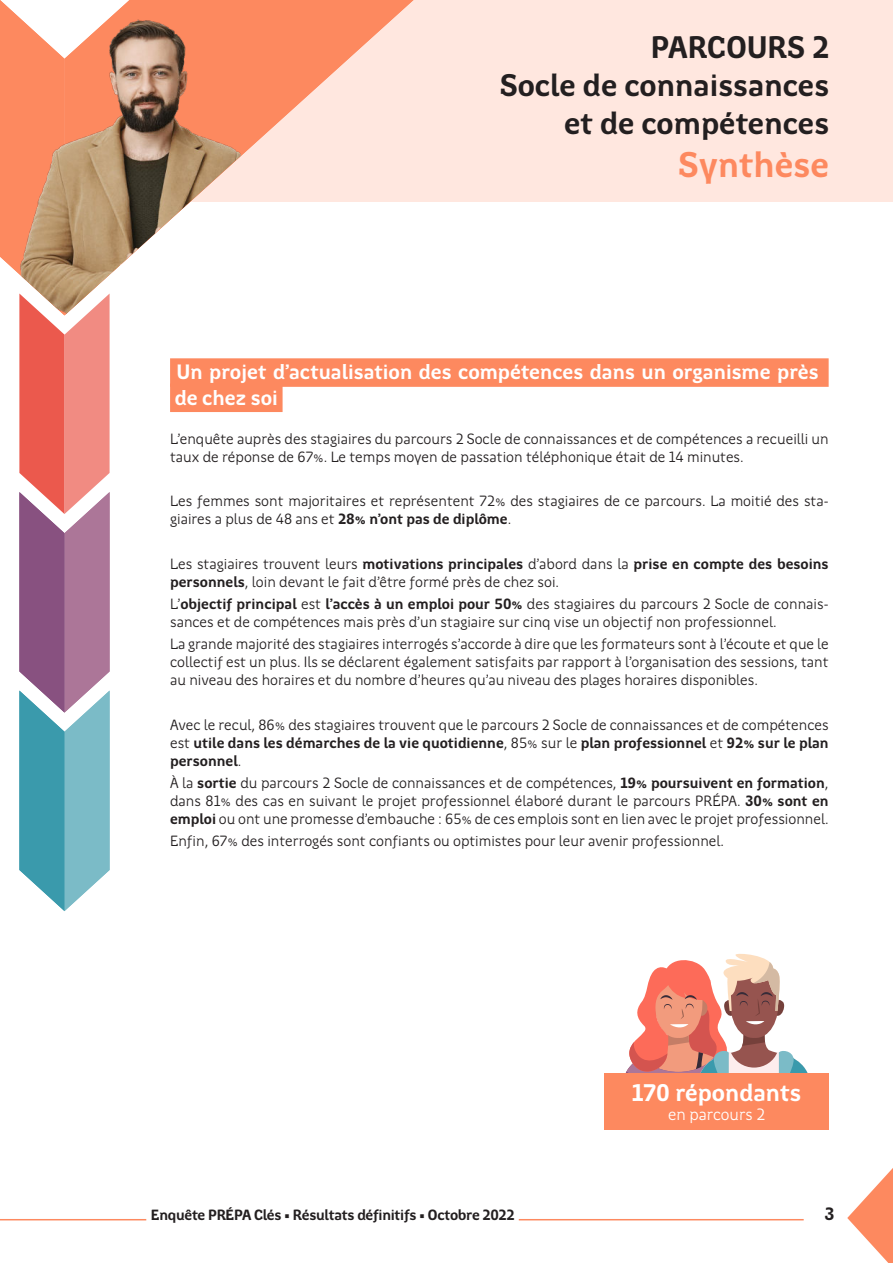
<style>
.page{position:relative;width:893px;height:1263px;background:#fff}
.page>*{position:absolute;margin:0;border:0;box-sizing:border-box;transform-origin:0 0}
.t1{font:700 36px "Region Bretagne New";color:#fd895f}
.t2{font:700 31.5px/37.8px "Region Bretagne New";color:#231f20;text-align:right}
.t3{font:700 24.3px "Region Bretagne New";color:#fff}
.t4{font:700 21px/25.2px "Region Bretagne New";color:#fff}
.t5{font:700 18px "Region Bretagne New";color:#231f20}
.t6{font:16.5px "Region Bretagne New";color:#fff}
.t7{font:15px/18px "Region Bretagne New";color:#231f20}
.t8{font:700 15px "Region Bretagne New";letter-spacing:-.02em;color:#231f20}
.s1{font-weight:700}
</style>
<div class="page">
<div style="left:139px;top:0;width:754px;height:201px;background:#ffe7df"></div>
<svg style="left:847px;top:1168px;width:46px;height:95px"></svg>
<hr style="left:519px;top:1219px;width:285px;height:1px;background:#fd895f">
<hr style="left:0;top:1219px;width:146px;height:1px;background:#fd895f">
<div style="left:170px;top:358px;width:659px;height:29px;background:#fd895f"></div>
<div style="left:170px;top:383px;width:113px;height:29px;background:#fd895f"></div>
<svg style="left:19px;top:315px;width:91px;height:596px"></svg>
<svg style="left:625px;top:954px;width:183px;height:119px"></svg>
<div style="left:604px;top:1073px;width:225px;height:57px;background:#fd895f"></div>
<img style="left:0;top:0;width:413px;height:315px">
<h2 class="t2" style="left:500px;top:29px;width:331px">PARCOURS 2<br>Socle de connaissances et de compétences</h2>
<h1 class="t1" style="left:678px;top:146px;width:152px">Synthèse</h1>
<h3 class="t4" style="left:175px;top:360px;width:645px">Un projet d’actualisation des compétences dans un organisme près de chez soi</h3>
<p class="t7" style="left:170px;top:430px;width:660px">L’enquête auprès des stagiaires du parcours 2 Socle de connaissances et de compétences a recueilli un taux de réponse de 67%. Le temps moyen de passation téléphonique était de 14 minutes.</p>
<p class="t7" style="left:170px;top:492px;width:660px">Les femmes sont majoritaires et représentent 72% des stagiaires de ce parcours. La moitié des sta&shy;giaires a plus de 48 ans et <span class="s1">28% n’ont pas de diplôme</span>.</p>
<p class="t7" style="left:170px;top:555px;width:660px">Les stagiaires trouvent leurs <span class="s1">motivations principales</span> d’abord dans la <span class="s1">prise en compte des besoins personnels</span>, loin devant le fait d’être formé près de chez soi.</p>
<p class="t7" style="left:170px;top:595px;width:660px">L’<span class="s1">objectif principal</span> est <span class="s1">l’accès à un emploi pour 50%</span> des stagiaires du parcours 2 Socle de connais&shy;sances et de compétences mais près d’un stagiaire sur cinq vise un objectif non professionnel.</p>
<p class="t7" style="left:170px;top:635px;width:660px;text-align:justify">La grande majorité des stagiaires interrogés s’accorde à dire que les formateurs sont à l’écoute et que le collectif est un plus. Ils se déclarent également satisfaits par rapport à l’organisation des sessions, tant au niveau des horaires et du nombre d’heures qu’au niveau des plages horaires disponibles.</p>
<p class="t7" style="left:170px;top:716px;width:660px;text-align:justify">Avec le recul, 86% des stagiaires trouvent que le parcours 2 Socle de connaissances et de compétences est <span class="s1">utile dans les démarches de la vie quotidienne</span>, 85% sur le <span class="s1">plan professionnel</span> et <span class="s1">92% sur le plan personnel</span>.</p>
<p class="t7" style="left:170px;top:774px;width:660px;text-align:justify">À la <span class="s1">sortie</span> du parcours 2 Socle de connaissances et de compétences, <span class="s1">19% poursuivent en formation</span>, dans 81% des cas en suivant le projet professionnel élaboré durant le parcours PRÉPA. <span class="s1">30% sont en emploi</span> ou ont une promesse d’embauche : 65% de ces emplois sont en lien avec le projet professionnel.</p>
<p class="t7" style="left:170px;top:832px;width:555px">Enfin, 67% des interrogés sont confiants ou optimistes pour leur avenir professionnel.</p>
<h3 class="t3" style="left:632px;top:1080px;width:171px">170 répondants</h3>
<p class="t6" style="left:668px;top:1106px;width:99px">en parcours 2</p>
<p class="t8" style="left:151px;top:1207px;width:365px">Enquête PRÉPA Clés • Résultats définitifs • Octobre 2022</p>
<p class="t5" style="left:824px;top:1205px;width:12px">3</p>
</div>
